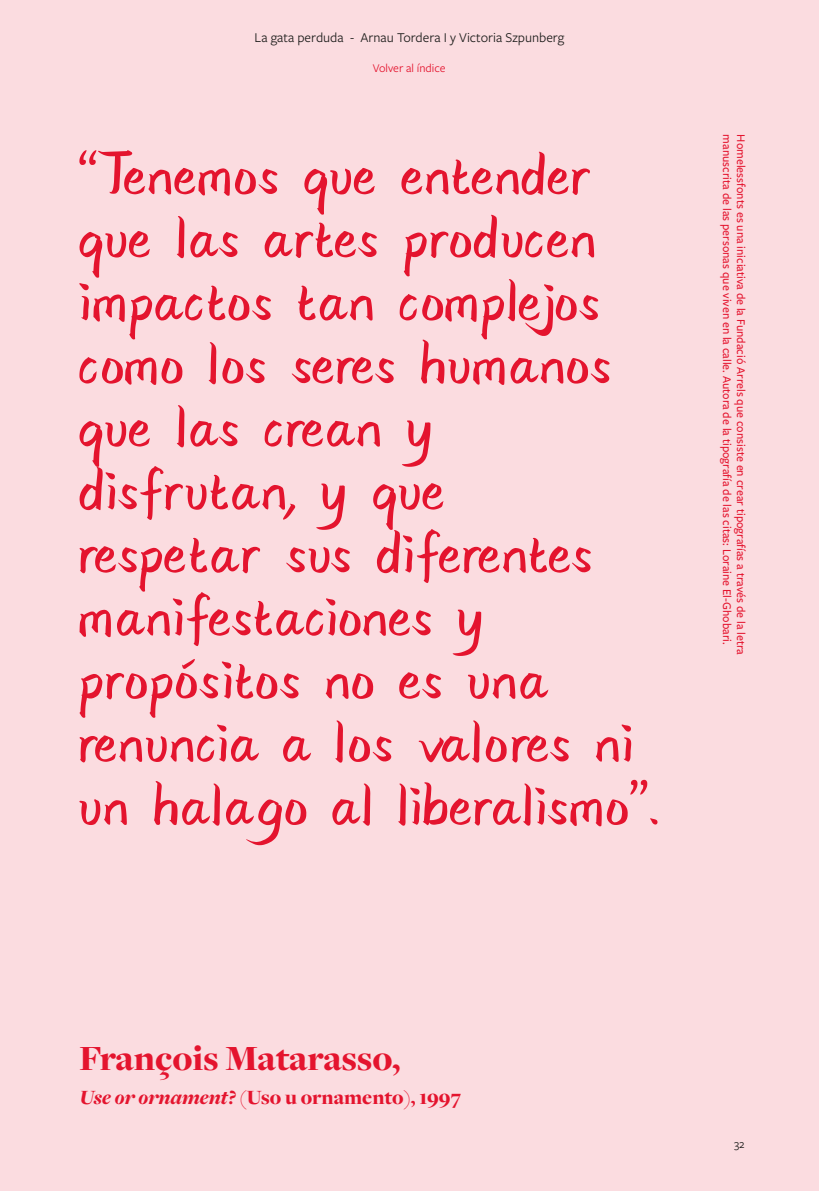
<style>
.page{position:relative;width:819px;height:1191px;background:#fbdce0}
.page>*{position:absolute;margin:0;border:0;box-sizing:border-box;transform-origin:0 0}
.t1{font:80.5px/63px "Loraine Homelessfonts";color:#e4142e}
.t2{font:900 36.75px "Freight Disp Pro";color:#e4142e}
.t3{font:900 21px "Freight Disp Pro";color:#e4142e}
.t4{font:14px "Freight Sans Pro";color:#1d1d1b}
.t5{font:500 12.25px "Freight Sans Pro";color:#e4142e}
.t6{font:12.25px "Freight Sans Pro";color:#e4142e}
.t7{font:12.25px "Freight Sans Pro";color:#1d1d1b}
.s1{font-style:italic}
</style>
<div class="page">
<p class="t4" style="left:255px;top:28px;width:311px">La gata perduda - Arnau Tordera I y Victoria Szpunberg</p>
<p class="t6" style="left:373px;top:60px;width:74px">Volver al índice</p>
<p class="t1" style="left:79px;top:144px;width:585px">“Tenemos que entender que las artes producen impactos tan complejos como los seres humanos que las crean y disfrutan, y que<br>respetar sus diferentes manifestaciones y propósitos no es una renuncia a los valores ni un halago al liberalismo”.</p>
<p class="t5" style="left:735px;top:134px;width:512px;rotate:90deg">manuscrita de las personas que viven en la calle. Autora de la tipografía de las citas: Loraine El-Ghobari.</p>
<p class="t5" style="left:749px;top:134px;width:522px;rotate:90deg">Homelessfonts es una iniciativa de la Fundació Arrels que consiste en crear tipografías a través de la letra</p>
<p class="t2" style="left:79px;top:1034px;width:322px">François Matarasso,</p>
<p class="t3" style="left:79px;top:1083px;width:383px"><span class="s1">Use or ornament?</span> (Uso u ornamento), 1997</p>
<p class="t7" style="left:734px;top:1135px;width:12px">32</p>
</div>
